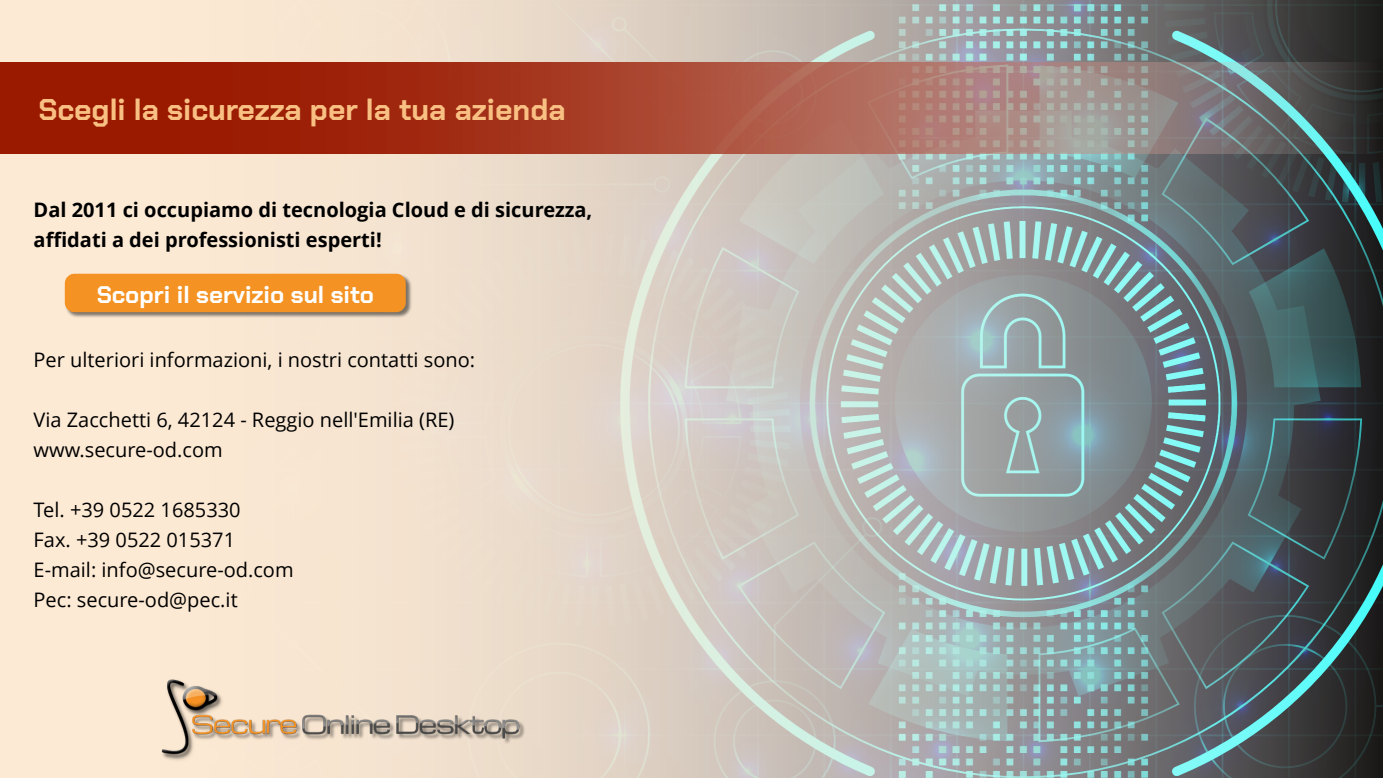
<style>
.page{position:relative;width:1383px;height:778px;background:#fff}
.page>*{position:absolute;margin:0;border:0;box-sizing:border-box;transform-origin:0 0}
.t1{font:700 30px "Chakra Petch";color:#f9c084}
.t2{font:700 24px "Chakra Petch";color:#fff}
.t3{font:20px/30px "Open Sans";color:#000}
.t4{font:700 20px/30px "Open Sans";color:#000}
</style>
<div class="page">
<img style="left:0;top:0;width:1382px;height:778px">
<img style="left:0;top:62px;width:1382px;height:92px">
<img style="left:64px;top:273px;width:348px;height:45px">
<div style="left:65px;top:274px;width:341px;height:38px;background:#f49223;border-radius:10px"></div>
<img style="left:162px;top:679px;width:363px;height:84px">
<img style="left:160px;top:677px;width:361px;height:83px">
<h1 class="t1" style="left:38px;top:90px;width:529px">Scegli la sicurezza per la tua azienda</h1>
<p class="t4" style="left:34px;top:197px;width:560px">Dal 2011 ci occupiamo di tecnologia Cloud e di sicurezza, affidati a dei professionisti esperti!</p>
<p class="t2" style="left:97px;top:279px;width:279px">Scopri il servizio sul sito</p>
<p class="t3" style="left:34px;top:347px;width:443px">Per ulteriori informazioni, i nostri contatti sono:</p>
<p class="t3" style="left:34px;top:407px;width:422px">Via Zacchetti 6, 42124 - Reggio nell'Emilia (RE) www.secure-od.com</p>
<p class="t3" style="left:34px;top:497px;width:261px">Tel. +39 0522 1685330<br>Fax. +39 0522 015371<br>E-mail: info@secure-od.com<br>Pec: secure-od@pec.it</p>
</div>
